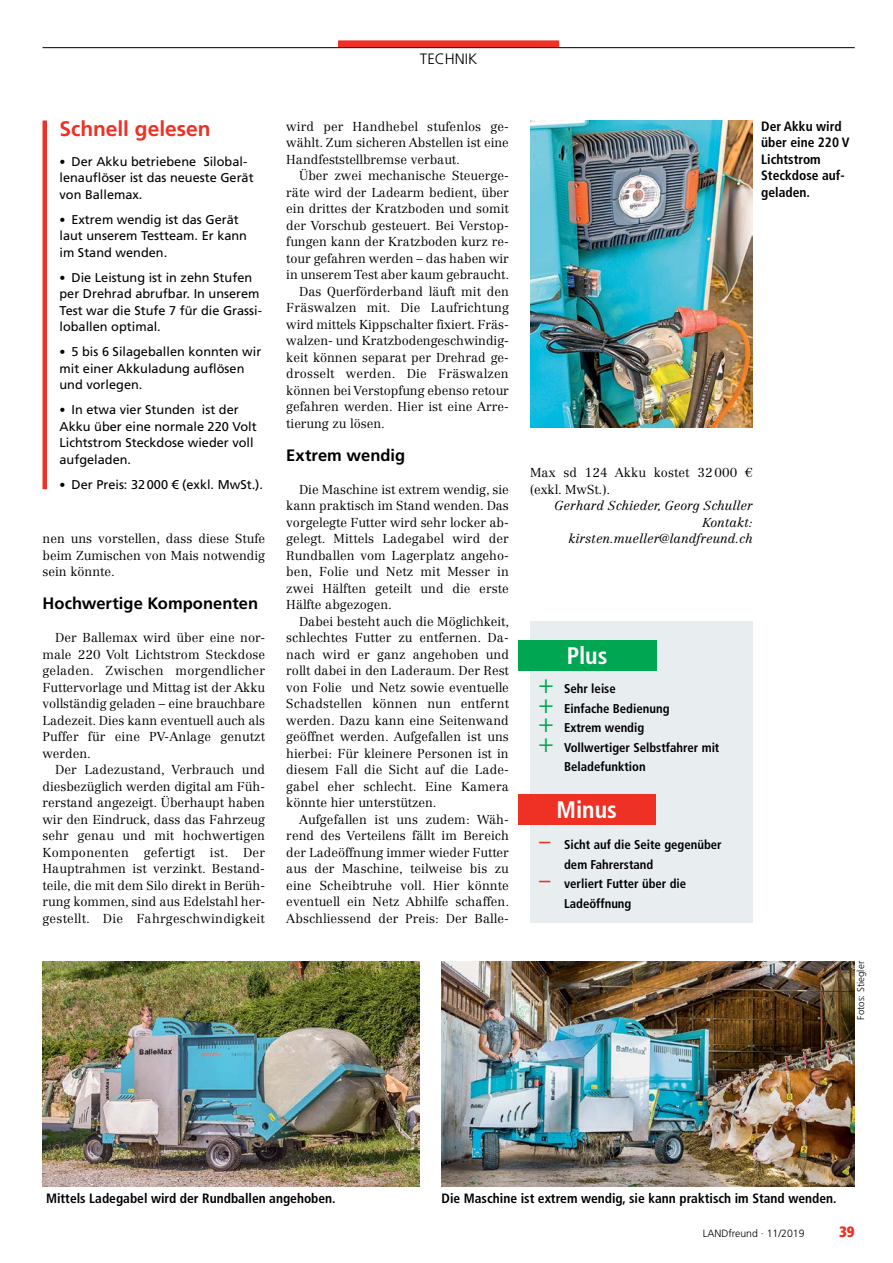
<style>
.page{position:relative;width:893px;height:1263px;background:#fff}
.page>*{position:absolute;margin:0;border:0;box-sizing:border-box;transform-origin:0 0}
.t1{font:700 condensed 24px "Frutiger LT Pro";color:#fff}
.t2{font:700 21px "Frutiger LT Pro";color:#ee3124}
.t3{font:700 16.5px "Frutiger LT Pro";letter-spacing:.005em;color:#000}
.t4{font:300 15px "Frutiger LT Pro";color:#000}
.t5{font:900 condensed 15px "Frutiger LT Pro";color:#ee3124}
.t6{font:700 condensed 13.5px/16.5px "Frutiger LT Pro";color:#000}
.t7{font:300 12.75px/16.5px "Centennial LT Std";color:#000;text-align:justify}
.t8{font:12.75px/16.5px "Frutiger LT Pro";color:#000}
.t9{font:700 condensed 12.75px/19.5px "Frutiger LT Pro";color:#000}
.t10{font:italic 300 12.75px/16.5px "Centennial LT Std";color:#000;text-align:right}
.t11{font:300 10.5px "Frutiger LT Pro";color:#000}
.t12{font:300 9.75px "Frutiger LT Pro";color:#000}
.s1{font-size:12px}
.s2{font-family:"Myriad Pro";font-weight:400;font-stretch:normal;font-size:25.5px;color:#00a651}
.s3{font-family:"Myriad Pro";font-weight:400;font-stretch:normal;font-size:25.5px;color:#ee3124}
</style>
<div class="page">
<div style="left:338px;top:40px;width:221px;height:7px;background:#ee3124"></div>
<hr style="left:43px;top:47px;width:812px;height:1px;background:#000">
<hr style="left:43px;top:121px;width:4px;height:368px;background:#ee3124">
<div style="left:530px;top:621px;width:223px;height:302px;background:#e8edf0"></div>
<div style="left:518px;top:640px;width:138px;height:31px;background:#00a651"></div>
<div style="left:518px;top:794px;width:137px;height:30px;background:#ee3124"></div>
<img style="left:530px;top:120px;width:223px;height:308px">
<img style="left:43px;top:961px;width:376px;height:226px">
<img style="left:442px;top:961px;width:413px;height:226px">
<p class="t4" style="left:420px;top:50px;width:59px">TECHNIK</p>
<h2 class="t2" style="left:60px;top:117px;width:153px">Schnell gelesen</h2>
<p class="t8" style="left:60px;top:153px;width:196px"><span class="s1">•</span> Der Akku betriebene Silobal&shy;lenauflöser ist das neueste Gerät von Ballemax.</p>
<p class="t8" style="left:60px;top:211px;width:189px"><span class="s1">•</span> Extrem wendig ist das Gerät laut unserem Testteam. Er kann im Stand wenden.</p>
<p class="t8" style="left:60px;top:269px;width:204px"><span class="s1">•</span> Die Leistung ist in zehn Stufen per Drehrad abrufbar. In unserem<br>Test war die Stufe 7 für die Grassi&shy;loballen optimal.</p>
<p class="t8" style="left:60px;top:343px;width:203px"><span class="s1">•</span> 5 bis 6 Silageballen konnten wir mit einer Akkuladung auflösen und vorlegen.</p>
<p class="t8" style="left:60px;top:401px;width:199px"><span class="s1">•</span> In etwa vier Stunden ist der<br>Akku über eine normale 220 Volt<br>Lichtstrom Steckdose wieder voll aufgeladen.</p>
<p class="t8" style="left:60px;top:476px;width:205px"><span class="s1">•</span> Der Preis: 32000 € (exkl. MwSt.).</p>
<p class="t7" style="left:43px;top:531px;width:224px">nen uns vorstellen, dass diese Stufe beim Zumischen von Mais notwendig sein könnte.</p>
<p class="t3" style="left:43px;top:594px;width:217px">Hochwertige Komponenten</p>
<p class="t7" style="left:43px;top:630px;width:224px;text-indent:13px">Der Ballemax wird über eine nor&shy;male 220 Volt Lichtstrom Steckdose geladen. Zwischen morgendlicher Futtervorlage und Mittag ist der Akku vollständig geladen – eine brauchbare Ladezeit. Dies kann eventuell auch als Puffer für eine PV-Anlage genutzt werden.</p>
<p class="t7" style="left:43px;top:762px;width:224px;text-indent:13px">Der Ladezustand, Verbrauch und diesbezüglich werden digital am Füh&shy;rerstand angezeigt. Überhaupt haben wir den Eindruck, dass das Fahrzeug sehr genau und mit hochwertigen Komponenten gefertigt ist. Der Hauptrahmen ist verzinkt. Bestand&shy;teile, die mit dem Silo direkt in Berüh&shy;rung kommen, sind aus Edelstahl her&shy;gestellt. Die Fahrgeschwindigkeit</p>
<p class="t7" style="left:286px;top:118px;width:224px">wird per Handhebel stufenlos ge&shy;wählt. Zum sicheren Abstellen ist eine Handfeststellbremse verbaut.</p>
<p class="t7" style="left:299px;top:168px;width:211px">Über zwei mechanische Steuerge-</p>
<p class="t7" style="left:286px;top:184px;width:224px">räte wird der Ladearm bedient, über</p>
<p class="t7" style="left:286px;top:201px;width:224px">ein drittes der Kratzboden und somit</p>
<p class="t7" style="left:286px;top:217px;width:224px">der Vorschub gesteuert. Bei Verstop-</p>
<p class="t7" style="left:286px;top:234px;width:224px">fungen kann der Kratzboden kurz re-</p>
<p class="t7" style="left:286px;top:250px;width:224px">tour gefahren werden – das haben wir</p>
<p class="t7" style="left:286px;top:267px;width:224px">in unserem Test aber kaum gebraucht.</p>
<p class="t7" style="left:299px;top:283px;width:211px">Das Querförderband läuft mit den</p>
<p class="t7" style="left:286px;top:300px;width:224px">Fräswalzen mit. Die Laufrichtung</p>
<p class="t7" style="left:286px;top:316px;width:224px">wird mittels Kippschalter fixiert. Fräs-</p>
<p class="t7" style="left:286px;top:333px;width:224px">walzen- und Kratzbodengeschwindig-</p>
<p class="t7" style="left:286px;top:349px;width:224px">keit können separat per Drehrad ge-</p>
<p class="t7" style="left:286px;top:366px;width:224px">drosselt werden. Die Fräswalzen</p>
<p class="t7" style="left:286px;top:382px;width:224px">können bei Verstopfung ebenso retour</p>
<p class="t7" style="left:286px;top:399px;width:224px">gefahren werden. Hier ist eine Arre-</p>
<p class="t7" style="left:286px;top:415px;width:100px">tierung zu lösen.</p>
<p class="t3" style="left:286px;top:445px;width:120px">Extrem wendig</p>
<p class="t7" style="left:286px;top:481px;width:224px;text-indent:13px">Die Maschine ist extrem wendig, sie kann praktisch im Stand wenden. Das vorgelegte Futter wird sehr locker ab&shy;gelegt. Mittels Ladegabel wird der Rundballen vom Lagerplatz angeho&shy;ben, Folie und Netz mit Messer in zwei Hälften geteilt und die erste Hälfte abgezogen.</p>
<p class="t7" style="left:286px;top:613px;width:224px;text-align:left;text-indent:13px">Dabei besteht auch die Möglichkeit, schlechtes Futter zu entfernen. Da&shy;nach wird er ganz angehoben und rollt dabei in den Laderaum. Der Rest von Folie und Netz sowie eventuelle Schadstellen können nun entfernt werden. Dazu kann eine Seitenwand geöffnet werden. Aufgefallen ist uns hierbei: Für kleinere Personen ist in diesem Fall die Sicht auf die Lade&shy;gabel eher schlecht. Eine Kamera könnte hier unterstützen.</p>
<p class="t7" style="left:286px;top:811px;width:224px;text-indent:13px">Aufgefallen ist uns zudem: Wäh&shy;rend des Verteilens fällt im Bereich der Ladeöffnung immer wieder Futter aus der Maschine, teilweise bis zu eine Scheibtruhe voll. Hier könnte eventuell ein Netz Abhilfe schaffen.<br>Abschliessend der Preis: Der Balle-</p>
<p class="t6" style="left:761px;top:118px;width:90px">Der Akku wird über eine 220 V<br>Lichtstrom<br>Steckdose auf&shy;geladen.</p>
<p class="t7" style="left:530px;top:465px;width:224px">Max sd 124 Akku kostet 32000 € (exkl. MwSt.).</p>
<p class="t10" style="left:554px;top:497px;width:200px">Gerhard Schieder, Georg Schuller<br>Kontakt: kirsten.mueller@landfreund.ch</p>
<h1 class="t1" style="left:567px;top:642px;width:42px">Plus</h1>
<p class="t9" style="left:539px;top:679px;width:79px"><span class="s2">+</span> Sehr leise</p>
<p class="t9" style="left:539px;top:699px;width:132px"><span class="s2">+</span> Einfache Bedienung</p>
<p class="t9" style="left:539px;top:718px;width:107px"><span class="s2">+</span> Extrem wendig</p>
<p class="t9" style="left:539px;top:738px;width:182px"><span class="s2">+</span> Vollwertiger Selbstfahrer mit</p>
<p class="t9" style="left:564px;top:757px;width:83px">Beladefunktion</p>
<h1 class="t1" style="left:556px;top:795px;width:62px">Minus</h1>
<p class="t9" style="left:564px;top:835px;width:159px;text-indent:-26px"><span class="s3">–</span> Sicht auf die Seite gegenüber dem Fahrerstand</p>
<p class="t9" style="left:564px;top:874px;width:124px;text-indent:-26px"><span class="s3">–</span> verliert Futter über die<br>Ladeöffnung</p>
<p class="t12" style="left:855px;top:1020px;width:60px;rotate:-90deg">Fotos: Stiegler</p>
<p class="t6" style="left:46px;top:1190px;width:291px">Mittels Ladegabel wird der Rundballen angehoben.</p>
<p class="t6" style="left:442px;top:1190px;width:396px">Die Maschine ist extrem wendig, sie kann praktisch im Stand wenden.</p>
<p class="t11" style="left:703px;top:1227px;width:103px">LANDfreund · 11/2019</p>
<p class="t5" style="left:839px;top:1223px;width:17px">39</p>
</div>
